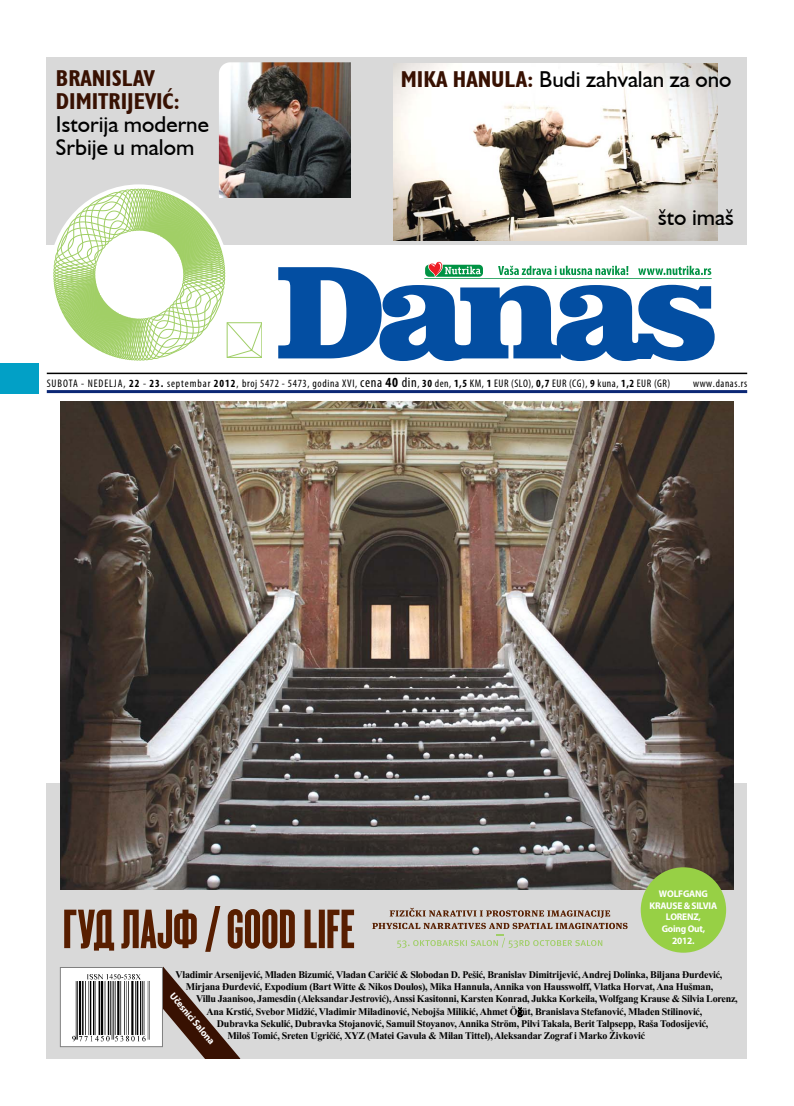
<style>
.page{position:relative;width:794px;height:1106px;background:#fff}
.page>*{position:absolute;margin:0;border:0;box-sizing:border-box;transform-origin:0 0}
.t1{font:23px/23px "Humanist 521";color:#000}
.t2{font:700 23px/23px "Humanist 521 Cond";color:#381102}
.t3{font:11px "Myriad YU Pro Cond";letter-spacing:.06em;color:#000}
.t4{font:700 10.3px "Times New Roman";letter-spacing:-.02em;color:#000}
.t5{font:700 10px "Myriad YU Pro";color:#fff}
.t6{font:700 9.7px/11.6px "Myriad YU Pro";letter-spacing:-.02em;color:#fff;text-align:center}
.s1{font-family:"Humanist 521 Cond";font-weight:700;color:#381102}
.s2{font-weight:700}
.s3{font-size:14px}
.s4{font-weight:700;font-size:14px}
.s5{font-family:"HP Times New Roman";font-weight:400}
</style>
<div class="page">
<div style="left:47px;top:57px;width:700px;height:188px;background:#d9d9d9"></div>
<div style="left:47px;top:783px;width:700px;height:275px;background:#d9d9d9"></div>
<img style="left:61px;top:401px;width:672px;height:488px">
<hr style="left:47px;top:390px;width:700px;height:3px;background:#0b2775">
<hr style="left:47px;top:372px;width:700px;height:2px;background:#000">
<div style="left:641px;top:867px;width:85px;height:85px;background:#97d045;border-radius:50%"></div>
<div style="left:0;top:363px;width:39px;height:30px;background:#02a0c6"></div>
<svg style="left:278px;top:261px;width:436px;height:100px"></svg>
<hr style="left:424px;top:278px;width:287px;height:1px;background:#009344">
<svg style="left:121px;top:909px;width:76px;height:39px"></svg>
<svg style="left:205px;top:906px;width:149px;height:45px"></svg>
<svg style="left:64px;top:909px;width:50px;height:41px"></svg>
<svg style="left:372px;top:907px;width:255px;height:41px"></svg>
<svg style="left:142px;top:966px;width:98px;height:92px"></svg>
<div style="left:60px;top:967px;width:102px;height:79px;background:#fff"></div>
<div style="left:60px;top:967px;width:103px;height:80px;border:1px solid #808080"></div>
<img style="left:72px;top:974px;width:78px;height:68px">
<img style="left:218px;top:62px;width:133px;height:136px">
<img style="left:393px;top:64px;width:324px;height:176px">
<div style="left:49px;top:184px;width:180px;height:183px;background:#fff;border-radius:50%"></div>
<svg style="left:54px;top:189px;width:208px;height:171px"></svg>
<h1 class="t2" style="left:56px;top:66px;width:125px">BRANISLAV<br>DIMITRIJEVI]:</h1>
<h1 class="t1" style="left:56px;top:113px;width:154px">Istorija moderne<br>Srbije u malom</h1>
<h1 class="t1" style="left:401px;top:67px;width:332px"><span class="s1">MIKA HANULA:</span> Budi zahvalan za ono</h1>
<h1 class="t1" style="left:658px;top:205px;width:77px">{to ima{</h1>
<p class="t3" style="left:47px;top:380px;width:625px">SUBOTA - NEDELJA, <span class="s2">22</span> - <span class="s2">23.</span> septembar <span class="s2">2012</span>, broj 5472 - 5473, godina XVI, <span class="s3">cena</span> <span class="s4">40</span> <span class="s3">din</span>, <span class="s2">30</span> den, <span class="s2">1,5</span> KM, <span class="s2">1</span> EUR (SLO), <span class="s2">0,7</span> EUR (CG), <span class="s2">9</span> kuna, <span class="s2">1,2</span> EUR (GR)</p>
<p class="t3" style="left:693px;top:380px;width:56px">www.danas.rs</p>
<p class="t6" style="left:649px;top:888px;width:69px">WOLFGANG<br>KRAUSE &amp; SILVIA<br>LORENZ,<br>Going Out,<br>2012.</p>
<p class="t4" style="left:175px;top:970px;width:548px">VladimirArsenijevi}, Mladen Bizumi}, Vladan Cari~i} &amp; Slobodan D. Pe{i}, Branislav Dimitrijevi}, Andrej Dolinka, Biljana \ur|evi},</p>
<p class="t4" style="left:186px;top:982px;width:529px">Mirjana \ur|evi}, Expodium (Bart Witte &amp; Nikos Doulos), Mika Hannula, Annika von Hausswolff, Vlatka Horvat, Ana Hu{man,</p>
<p class="t4" style="left:196px;top:995px;width:543px">Villu Jaanisoo, Jamesdin (Aleksandar Jestrovi}), Anssi Kasitonni, Karsten Konrad, Jukka Korkeila, Wolfgang Krause &amp; Silvia Lorenz,</p>
<p class="t4" style="left:207px;top:1007px;width:497px">Ana Krsti}, Svebor Mid`i}, Vladimir Miladinovi}, Neboj{a Miliki}, Ahmet Ö<span class="s5">ð</span>üt, Branislava Stefanovi}, Mladen Stilinovi},</p>
<p class="t4" style="left:217px;top:1019px;width:493px">Dubravka Sekuli}, Dubravka Stojanovi}, Samuil Stoyanov, Annika Ström, Pilvi Takala, Berit Talpsepp, Ra{a Todosijevi},</p>
<p class="t4" style="left:227px;top:1032px;width:419px">Milo{ Tomi}, Sreten Ugri~i}, XYZ (Matei Gavula &amp; Milan Tittel), Aleksandar Zograf i Marko @ivkovi}</p>
<p class="t5" style="left:175px;top:991px;width:66px;rotate:50deg">U~esnici Salona</p>
</div>
